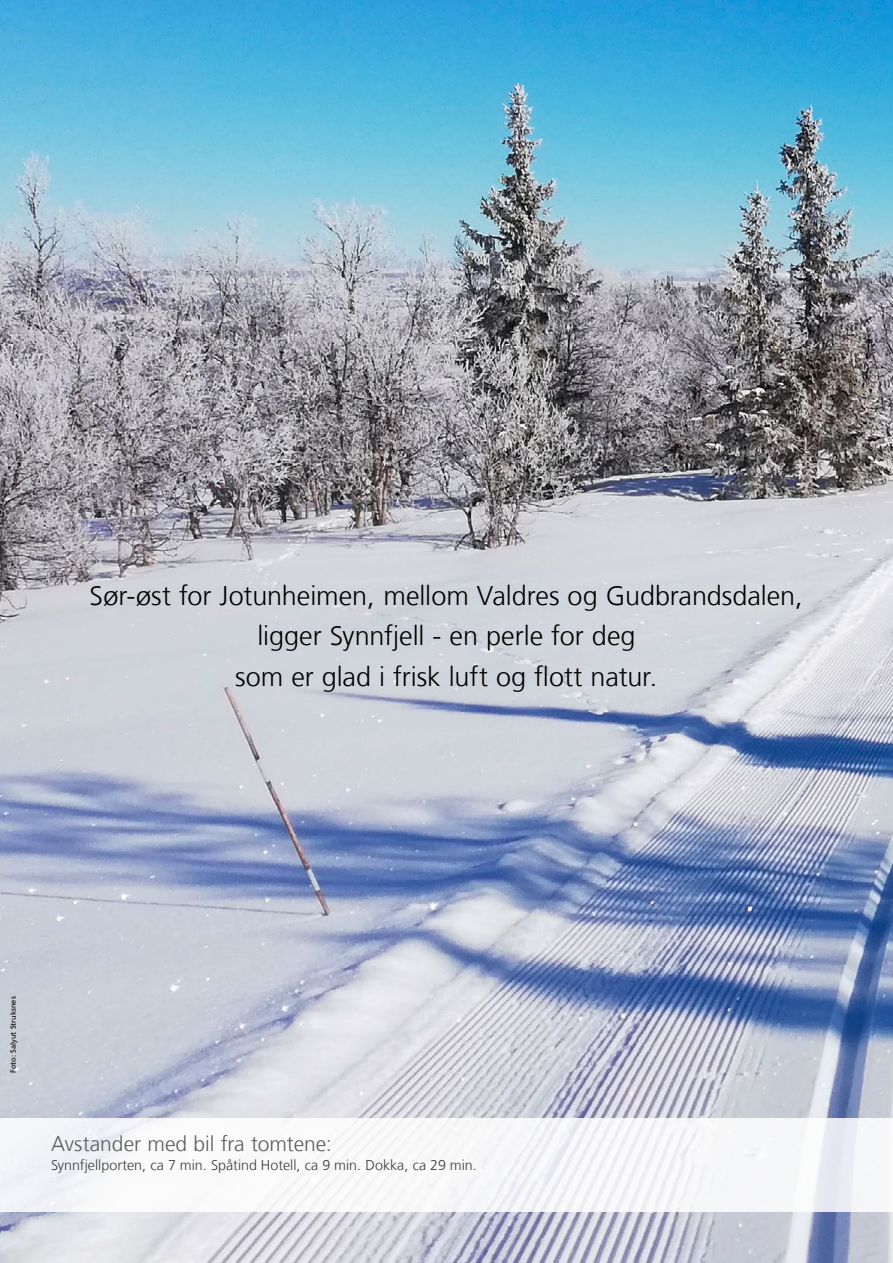
<style>
.page{position:relative;width:893px;height:1263px;background:#fff}
.page>*{position:absolute;margin:0;border:0;box-sizing:border-box;transform-origin:0 0}
.t1{font:300 27px/40.5px "Frutiger LT Arabic 45";color:#000;text-align:center}
.t2{font:300 21px "Frutiger LT Arabic 45";color:#5d5c5c}
.t3{font:300 14.25px "Frutiger LT Arabic 45";color:#3c3c3b}
.t4{font:7.5px "Frutiger LT Std";color:#000}
</style>
<div class="page">
<img style="left:0;top:0;width:893px;height:1263px">
<div style="left:0;top:1118px;width:893px;height:94px;background:#f7f7f9"></div>
<p class="t1" style="left:90px;top:575px;width:715px">Sør-øst for Jotunheimen, mellom Valdres og Gudbrandsdalen, ligger Synnfjell - en perle for deg<br>som er glad i frisk luft og flott natur.</p>
<p class="t4" style="left:9px;top:1073px;width:78px;rotate:-90deg">Foto: Salyut Struksnes</p>
<p class="t2" style="left:51px;top:1127px;width:283px">Avstander med bil fra tomtene:</p>
<p class="t3" style="left:51px;top:1153px;width:428px">Synnfjellporten, ca 7 min. Spåtind Hotell, ca 9 min. Dokka, ca 29 min.</p>
</div>
